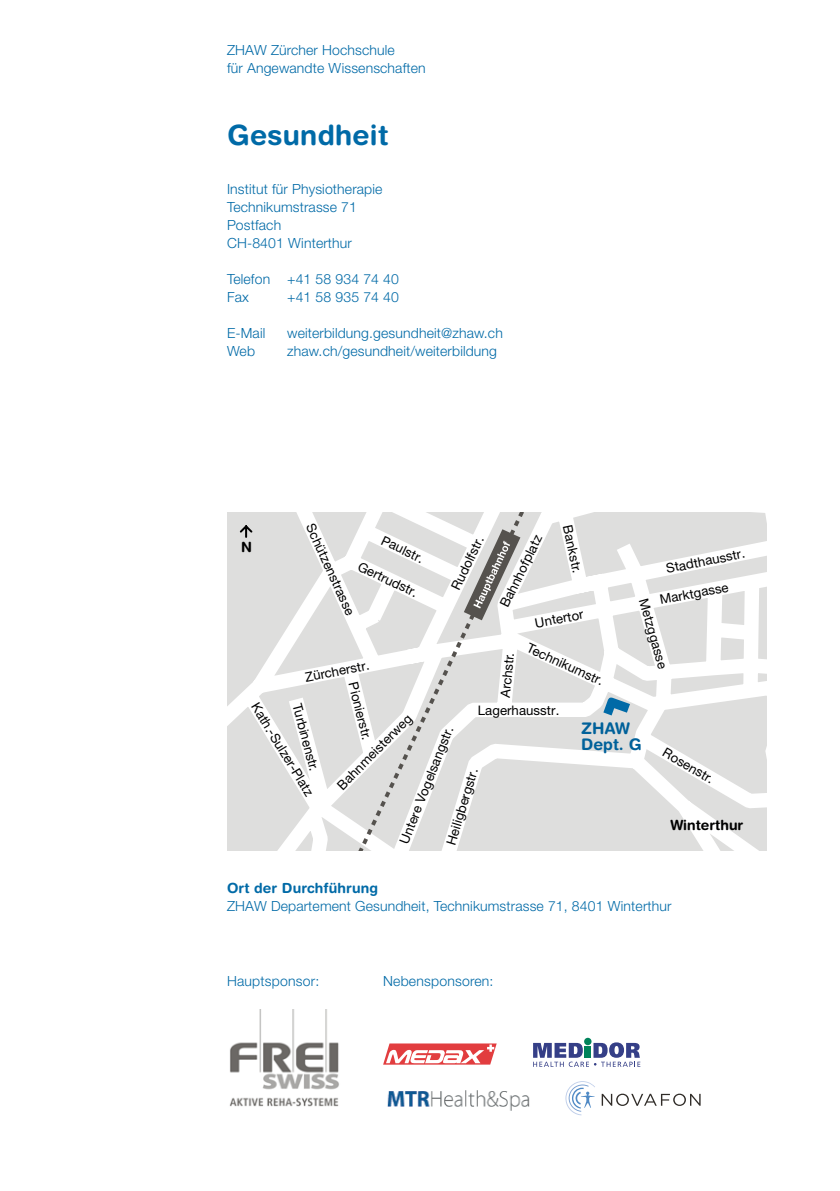
<style>
.page{position:relative;width:840px;height:1191px;background:#fff}
.page>*{position:absolute;margin:0;border:0;box-sizing:border-box;transform-origin:0 0}
.t1{font:700 28px "Helvetica Rounded LT Std";letter-spacing:.01em;color:#006aa7}
.t2{font:700 16px/16px "Helvetica Rounded LT Std";color:#00619a}
.t3{font:300 14px/18px "Helvetica Neue LT Std";letter-spacing:.01em;color:#006aa7}
.t4{font:700 14px "Helvetica Rounded LT Std";letter-spacing:.01em;color:#006aa7}
.t5{font:700 14px "Helvetica Rounded LT Std";color:#000}
.t6{font:13.2px "Helvetica Neue";letter-spacing:.005em;color:#000}
</style>
<div class="page">
<svg style="left:227px;top:513px;width:538px;height:337px"></svg>
<svg style="left:236px;top:513px;width:389px;height:337px"></svg>
<svg style="left:463px;top:529px;width:57px;height:91px"></svg>
<svg style="left:603px;top:696px;width:26px;height:19px"></svg>
<svg style="left:383px;top:1043px;width:113px;height:21px"></svg>
<svg style="left:565px;top:1081px;width:29px;height:34px"></svg>
<svg style="left:601px;top:1093px;width:99px;height:13px"></svg>
<img style="left:229px;top:1009px;width:110px;height:98px">
<img style="left:387px;top:1090px;width:143px;height:20px">
<svg style="left:533px;top:1042px;width:107px;height:25px"></svg>
<svg style="left:583px;top:1037px;width:8px;height:8px"></svg>
<div style="left:584px;top:1046px;width:6px;height:11px;background:#00835b"></div>
<p class="t3" style="left:227px;top:41px;width:200px">ZHAW Zürcher Hochschule<br>für Angewandte Wissenschaften</p>
<h1 class="t1" style="left:227px;top:118px;width:163px">Gesundheit</h1>
<p class="t3" style="left:227px;top:180px;width:157px">Institut für Physiotherapie<br>Technikumstrasse 71<br>Postfach<br>CH-8401 Winterthur</p>
<p class="t3" style="left:227px;top:270px;width:173px">Telefon +41 58 934 74 40<br>Fax</p>
<p class="t3" style="left:287px;top:288px;width:113px">+41 58 935 74 40</p>
<p class="t3" style="left:227px;top:324px;width:40px">E-Mail</p>
<p class="t3" style="left:287px;top:324px;width:217px">weiterbildung.gesundheit@zhaw.ch</p>
<p class="t3" style="left:227px;top:342px;width:30px">Web</p>
<p class="t3" style="left:287px;top:342px;width:211px">zhaw.ch/gesundheit/weiterbildung</p>
<p class="t6" style="left:316px;top:521px;width:100px;rotate:65deg">Schützenstrasse</p>
<p class="t6" style="left:575px;top:523px;width:50px;rotate:78deg">Bankstr.</p>
<p class="t6" style="left:496px;top:603px;width:80px;rotate:-64deg">Bahnhofplatz</p>
<p class="t6" style="left:385px;top:532px;width:47px;rotate:26deg">Paulstr.</p>
<p class="t6" style="left:362px;top:558px;width:66px;rotate:26deg">Gertrudstr.</p>
<p class="t6" style="left:447px;top:585px;width:60px;rotate:-64deg">Rudolfstr.</p>
<p class="t5" style="left:241px;top:538px;width:12px">N</p>
<p class="t6" style="left:664px;top:560px;width:81px;rotate:-11deg">Stadthausstr.</p>
<p class="t6" style="left:658px;top:592px;width:71px;rotate:-11deg">Marktgasse</p>
<p class="t6" style="left:650px;top:596px;width:74px;rotate:74deg">Metzggasse</p>
<p class="t6" style="left:533px;top:615px;width:51px;rotate:-10deg">Untertor</p>
<p class="t6" style="left:531px;top:639px;width:84px;rotate:25deg">Technikumstr.</p>
<p class="t6" style="left:497px;top:696px;width:47px;rotate:-84deg">Archstr.</p>
<p class="t6" style="left:303px;top:669px;width:66px;rotate:-11deg">Zürcherstr.</p>
<p class="t6" style="left:360px;top:680px;width:61px;rotate:76deg">Pionierstr.</p>
<p class="t6" style="left:262px;top:699px;width:108px;rotate:59deg">Kath.-Sulzer-Platz</p>
<p class="t6" style="left:304px;top:702px;width:70px;rotate:75deg">Turbinenstr.</p>
<p class="t6" style="left:477px;top:702px;width:83px">Lagerhausstr.</p>
<p class="t6" style="left:333px;top:781px;width:101px;rotate:-45deg">Bahnmeisterweg</p>
<p class="t2" style="left:581px;top:720px;width:62px">ZHAW<br>Dept. G</p>
<p class="t6" style="left:396px;top:840px;width:127px;rotate:-69deg">Untere Vogelsangstr.</p>
<p class="t6" style="left:667px;top:744px;width:58px;rotate:30deg">Rosenstr.</p>
<p class="t6" style="left:442px;top:842px;width:81px;rotate:-73deg">Heiligbergstr.</p>
<p class="t5" style="left:670px;top:816px;width:74px">Winterthur</p>
<p class="t4" style="left:227px;top:879px;width:152px">Ort der Durchführung</p>
<p class="t3" style="left:227px;top:896px;width:446px">ZHAW Departement Gesundheit, Technikumstrasse 71, 8401 Winterthur</p>
<p class="t3" style="left:227px;top:971px;width:94px">Hauptsponsor:</p>
<p class="t3" style="left:383px;top:971px;width:112px">Nebensponsoren:</p>
</div>
